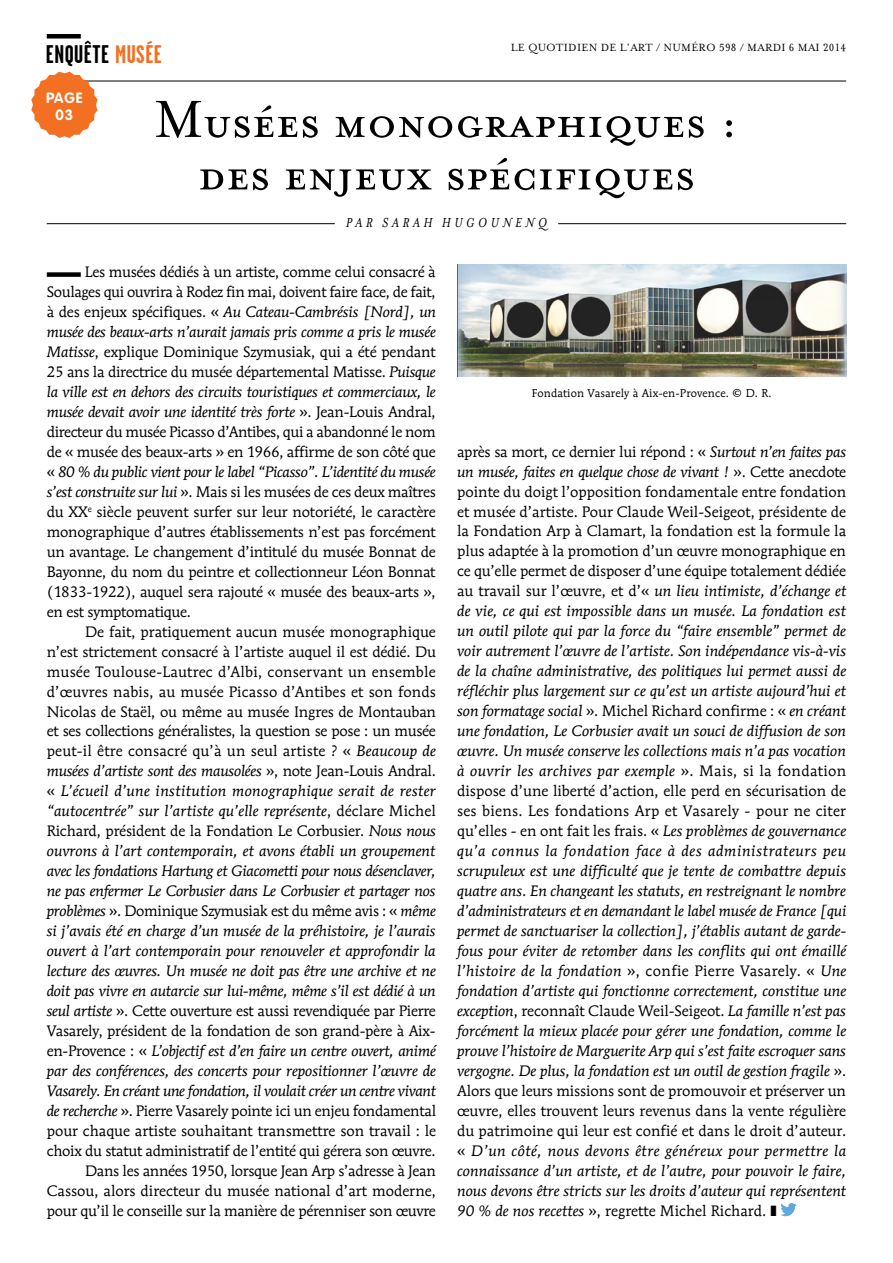
<style>
.page{position:relative;width:893px;height:1263px;background:#fff}
.page>*{position:absolute;margin:0;border:0;box-sizing:border-box;transform-origin:0 0}
.t1{font:60px/52.5px "Mrs Eaves Petite Caps";letter-spacing:-.01em;color:#000;text-align:center}
.t2{font:700 25.5px "Garage Gothic";letter-spacing:.02em;color:#000}
.t3{font:15px/20px "Mendoza Roman";letter-spacing:-.015em;color:#000;text-align:justify}
.t4{font:italic 15px/20px "Mendoza Roman";color:#000;text-align:justify}
.t5{font:italic 15px "Mrs Eaves";letter-spacing:.225em;color:#000}
.t6{font:700 14.7px/16.5px "VAG Rounded";letter-spacing:.07em;color:#fff;text-align:center}
.t7{font:12px "Mrs Eaves Roman";letter-spacing:.02em;color:#000}
.t8{font:11.25px "Mendoza Roman";letter-spacing:.01em;color:#000}
.s1{color:#f36f21}
.s2{font-family:"Mrs Eaves Petite Caps"}
.s3{font-style:italic}
.s4{font-style:normal}
</style>
<div class="page">
<div style="left:47px;top:34px;width:34px;height:5px;background:#000"></div>
<hr style="left:47px;top:81px;width:799px;height:1px;background:#000">
<svg style="left:31px;top:72px;width:67px;height:66px"></svg>
<div style="left:47px;top:272px;width:34px;height:5px;background:#000"></div>
<svg style="left:780px;top:1203px;width:17px;height:13px"></svg>
<hr style="left:47px;top:223px;width:799px;height:1px;background:#000">
<div style="left:335px;top:216px;width:223px;height:13px;background:#fff"></div>
<img style="left:457px;top:264px;width:389px;height:113px">
<h2 class="t2" style="left:46px;top:41px;width:117px">ENQUÊTE <span class="s1">MUSÉE</span></h2>
<p class="t7" style="left:511px;top:41px;width:337px">LE QUOTIDIEN DE L’ART / NUMÉRO <span class="s2">598</span> / MARDI <span class="s2">6</span> MAI <span class="s2">2014</span></p>
<p class="t6" style="left:46px;top:90px;width:38px">page<br>03</p>
<h1 class="t1" style="left:154px;top:94px;width:587px">Musées monographiques : des enjeux spécifiques</h1>
<p class="t5" style="left:346px;top:214px;width:203px">PAR SARAH HUG OUNENQ</p>
<p class="t3" style="left:47px;top:261px;width:391px;text-indent:38px">Les musées dédiés à un artiste, comme celui consacré à Soulages qui ouvrira à Rodez fin mai, doivent faire face, de fait, à des enjeux spécifiques. « <span class="s3">Au Cateau-Cambrésis [Nord], un musée des beaux-arts n’aurait jamais pris comme a pris le musée Matisse</span>, explique Dominique Szymusiak, qui a été pendant 25 ans la directrice du musée départemental Matisse. <span class="s3">Puisque la ville est en dehors des circuits touristiques et commerciaux, le musée devait avoir une identité très forte</span> ». Jean-Louis Andral, directeur du musée Picasso d’Antibes, qui a abandonné le nom de « musée des beaux-arts » en 1966, affirme de son côté que « <span class="s3">80 % du public vient pour le label “Picasso”. L’identité du musée s’est construite sur lui</span> ». Mais si les musées de ces deux maîtres du XX<sup>e</sup> siècle peuvent surfer sur leur notoriété, le caractère monographique d’autres établissements n’est pas forcément un avantage. Le changement d’intitulé du musée Bonnat de Bayonne, du nom du peintre et collectionneur Léon Bonnat (1833-1922), auquel sera rajouté « musée des beaux-arts », en est symptomatique.</p>
<p class="t3" style="left:47px;top:621px;width:391px;text-align:right">De fait, pratiquement aucun musée monographique<br>n’est strictement consacré à l’artiste auquel il est dédié. Du musée Toulouse-Lautrec d’Albi, conservant un ensemble d’œuvres nabis, au musée Picasso d’Antibes et son fonds Nicolas de Staël, ou même au musée Ingres de Montauban et ses collections généralistes, la question se pose : un musée peut-il être consacré qu’à un seul artiste ? « <span class="s3">Beaucoup de musées d’artiste sont des mausolées</span> », note Jean-Louis Andral. « <span class="s3">L’écueil d’une institution monographique serait de rester “autocentrée” sur l’artiste qu’elle représente</span>, déclare Michel Richard, président de la Fondation Le Corbusier. <span class="s3">Nous nous ouvrons à l’art contemporain, et avons établi un groupement avec les fondations Hartung et Giacometti pour nous désenclaver, ne pas enfermer Le Corbusier dans Le Corbusier et partager nos problèmes</span> ». Dominique Szymusiak est du même avis : « <span class="s3">même si j’avais été en charge d’un musée de la préhistoire, je l’aurais ouvert à l’art contemporain pour renouveler et approfondir la lecture des œuvres. Un musée ne doit pas être une archive et ne doit pas vivre en autarcie sur lui-même, même s’il est dédié à un seul artiste</span> ». Cette ouverture est aussi revendiquée par Pierre Vasarely, président de la fondation de son grand-père à Aix&shy;en-Provence : « <span class="s3">L’objectif est d’en faire un centre ouvert, animé par des conférences, des concerts pour repositionner l’œuvre de Vasarely. En créant une fondation, il voulait créer un centre vivant de recherche</span> ». Pierre Vasarely pointe ici un enjeu fondamental pour chaque artiste souhaitant transmettre son travail : le choix du statut administratif de l’entité qui gérera son œuvre.<br>Dans les années 1950, lorsque Jean Arp s’adresse à Jean Cassou, alors directeur du musée national d’art moderne, pour qu’il le conseille sur la manière de pérenniser son œuvre</p>
<p class="t8" style="left:532px;top:386px;width:241px">Fondation Vasarely à Aix-en-Provence. © D. R.</p>
<p class="t4" style="left:457px;top:441px;width:391px"><span class="s4">après sa mort, ce dernier lui répond : «</span> Surtout n’en faites pas un musée, faites en quelque chose de vivant ! <span class="s4">». Cette anecdote pointe du doigt l’opposition fondamentale entre fondation et musée d’artiste. Pour Claude Weil-Seigeot, présidente de la Fondation Arp à Clamart, la fondation est la formule la plus adaptée à la promotion d’un œuvre monographique en ce qu’elle permet de disposer d’une équipe totalement dédiée au travail sur l’œuvre, et d’«</span> un lieu intimiste, d’échange et de vie, ce qui est impossible dans un musée. La fondation est un outil pilote qui par la force du “faire ensemble” permet de voir autrement l’œuvre de l’artiste. Son indépendance vis-à-vis de la chaîne administrative, des politiques lui permet aussi de réfléchir plus largement sur ce qu’est un artiste aujourd’hui et son formatage social <span class="s4">». Michel Richard confirme : «</span> en créant une fondation, Le Corbusier avait un souci de diffusion de son œuvre. Un musée conserve les collections mais n’a pas vocation à ouvrir les archives par exemple <span class="s4">». Mais, si la fondation dispose d’une liberté d’action, elle perd en sécurisation de ses biens. Les fondations Arp et Vasarely - pour ne citer qu’elles - en ont fait les frais. «</span> Les problèmes de gouvernance qu’a connus la fondation face à des administrateurs peu scrupuleux est une difficulté que je tente de combattre depuis quatre ans. En changeant les statuts, en restreignant le nombre d’administrateurs et en demandant le label musée de France [qui permet de sanctuariser la collection], j’établis autant de garde&shy;fous pour éviter de retomber dans les conflits qui ont émaillé l’histoire de la fondation <span class="s4">», confie Pierre Vasarely. «</span> Une fondation d’artiste qui fonctionne correctement, constitue une exception<span class="s4">, reconnaît Claude Weil-Seigeot.</span> La famille n’est pas forcément la mieux placée pour gérer une fondation, comme le prouve l’histoire de Marguerite Arp qui s’est faite escroquer sans vergogne. De plus, la fondation est un outil de gestion fragile <span class="s4">».<br>Alors que leurs missions sont de promouvoir et préserver un œuvre, elles trouvent leurs revenus dans la vente régulière du patrimoine qui leur est confié et dans le droit d’auteur. «</span> D’un côté, nous devons être généreux pour permettre la connaissance d’un artiste, et de l’autre, pour pouvoir le faire, nous devons être stricts sur les droits d’auteur qui représentent 90 % de nos recettes <span class="s4">», regrette Michel Richard.</span> ❚</p>
</div>
